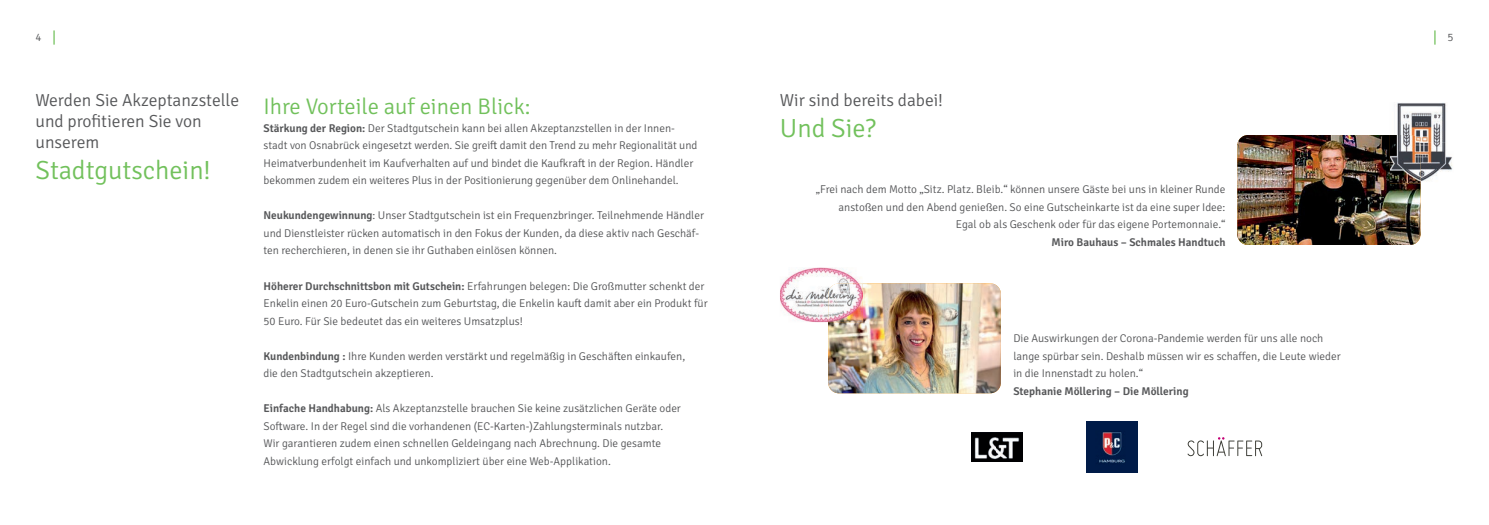
<style>
.page{position:relative;width:1489px;height:525px;background:#fff}
.page>*{position:absolute;margin:0;border:0;box-sizing:border-box;transform-origin:0 0}
.t1{font:300 26.25px "Signika";color:#72c15c}
.t2{font:300 22.5px "Signika";color:#72c15c}
.t3{font:300 17.5px/21px "Signika";color:#57585a}
.t4{font:300 11.25px/17.5px "Signika";color:#57585a}
.t5{font:600 11.25px "Signika";color:#57585a}
.s1{font-weight:600}
</style>
<div class="page">
<svg style="left:53px;top:30px;width:2px;height:15px"></svg>
<img style="left:1237px;top:135px;width:183px;height:110px">
<img style="left:828px;top:283px;width:172px;height:110px">
<img style="left:780px;top:267px;width:81px;height:55px">
<img style="left:828px;top:283px;width:34px;height:39px">
<img style="left:1397px;top:102px;width:49px;height:41px">
<img style="left:1420px;top:143px;width:33px;height:40px">
<img style="left:1389px;top:135px;width:31px;height:48px">
<img style="left:971px;top:432px;width:51px;height:29px">
<img style="left:1086px;top:421px;width:51px;height:51px">
<svg style="left:1187px;top:437px;width:75px;height:19px"></svg>
<svg style="left:1434px;top:30px;width:1px;height:15px"></svg>
<p class="t4" style="left:35px;top:28px;width:8px">4</p>
<h3 class="t3" style="left:35px;top:88px;width:205px">Werden Sie Akzeptanzstelle und profitieren Sie von unserem</h3>
<h1 class="t1" style="left:35px;top:151px;width:177px">Stadtgutschein!</h1>
<h2 class="t2" style="left:263px;top:90px;width:268px">Ihre Vorteile auf einen Blick:</h2>
<p class="t4" style="left:263px;top:118px;width:435px"><span class="s1">Stärkung der Region:</span> Der Stadtgutschein kann bei allen Akzeptanzstellen in der Innen&shy;stadt von Osnabrück eingesetzt werden. Sie greift damit den Trend zu mehr Regionalität und Heimatverbundenheit im Kaufverhalten auf und bindet die Kaufkraft in der Region. Händler bekommen zudem ein weiteres Plus in der Positionierung gegenüber dem Onlinehandel.</p>
<p class="t4" style="left:263px;top:206px;width:442px"><span class="s1">Neukundengewinnung</span>: Unser Stadtgutschein ist ein Frequenzbringer. Teilnehmende Händler und Dienstleister rücken automatisch in den Fokus der Kunden, da diese aktiv nach Geschäf&shy;ten recherchieren, in denen sie ihr Guthaben einlösen können.</p>
<p class="t4" style="left:263px;top:276px;width:445px"><span class="s1">Höherer Durchschnittsbon mit Gutschein:</span> Erfahrungen belegen: Die Großmutter schenkt der<br>Enkelin einen 20 Euro-Gutschein zum Geburtstag, die Enkelin kauft damit aber ein Produkt für<br>50 Euro. Für Sie bedeutet das ein weiteres Umsatzplus!</p>
<p class="t4" style="left:263px;top:346px;width:423px"><span class="s1">Kundenbindung :</span> Ihre Kunden werden verstärkt und regelmäßig in Geschäften einkaufen, die den Stadtgutschein akzeptieren.</p>
<p class="t4" style="left:263px;top:398px;width:419px"><span class="s1">Einfache Handhabung:</span> Als Akzeptanzstelle brauchen Sie keine zusätzlichen Geräte oder Software. In der Regel sind die vorhandenen (EC-Karten-)Zahlungsterminals nutzbar.<br>Wir garantieren zudem einen schnellen Geldeingang nach Abrechnung. Die gesamte Abwicklung erfolgt einfach und unkompliziert über eine Web-Applikation.</p>
<h3 class="t3" style="left:780px;top:88px;width:165px">Wir sind bereits dabei!</h3>
<h1 class="t1" style="left:780px;top:109px;width:97px">Und Sie?</h1>
<p class="t4" style="left:816px;top:180px;width:411px;text-align:right">„Frei nach dem Motto „Sitz. Platz. Bleib.“ können unsere Gäste bei uns in kleiner Runde anstoßen und den Abend genießen. So eine Gutscheinkarte ist da eine super Idee:<br>Egal ob als Geschenk oder für das eigene Portemonnaie.“</p>
<p class="t5" style="left:1051px;top:234px;width:175px">Miro Bauhaus – Schmales Handtuch</p>
<p class="t4" style="left:1013px;top:328px;width:329px">Die Auswirkungen der Corona-Pandemie werden für uns alle noch lange spürbar sein. Deshalb müssen wir es schaffen, die Leute wieder in die Innenstadt zu holen.“</p>
<p class="t5" style="left:1013px;top:382px;width:177px">Stephanie Möllering – Die Möllering</p>
<p class="t4" style="left:1447px;top:28px;width:8px">5</p>
</div>
